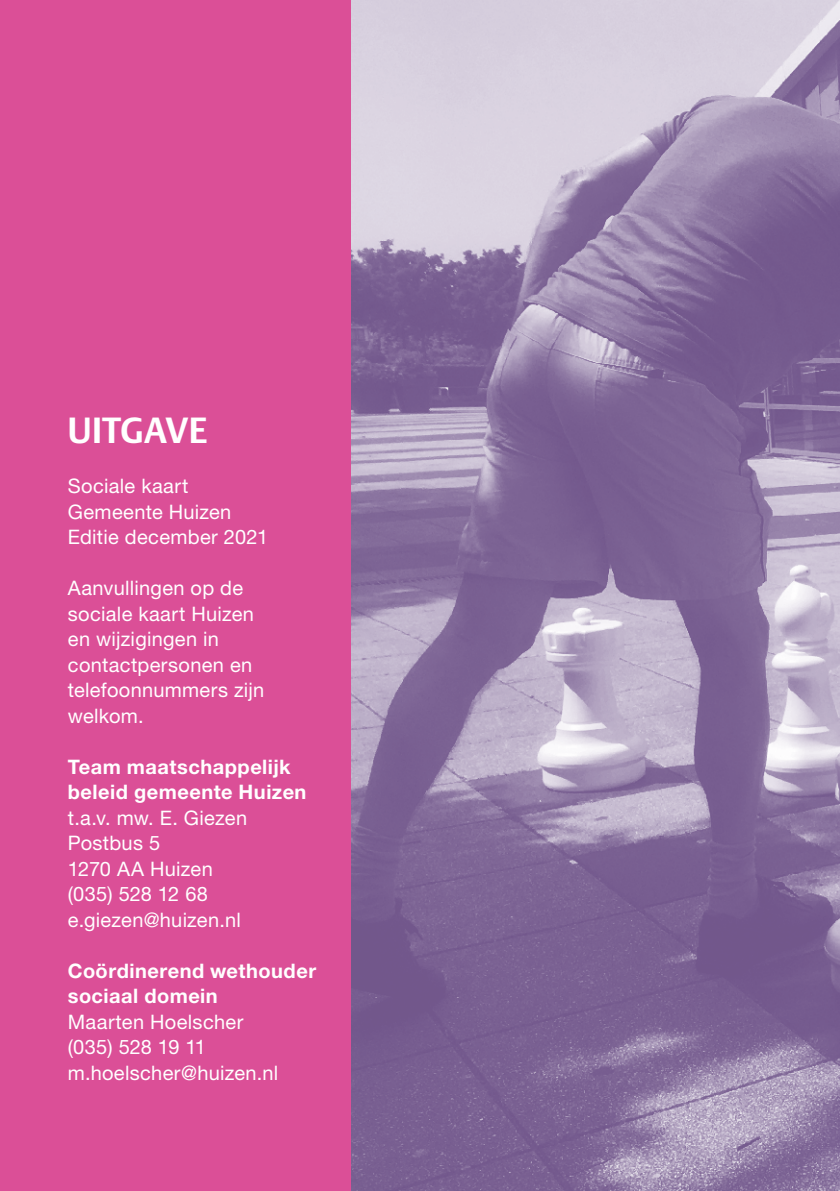
<style>
.page{position:relative;width:840px;height:1191px;background:#fff}
.page>*{position:absolute;margin:0;border:0;box-sizing:border-box;transform-origin:0 0}
.t1{font:700 36px "DTL Argo T";letter-spacing:.005em;color:#fff}
.t2{font:20px/25.6px "Helvetica Neue LT Std";letter-spacing:.015em;color:#fff}
.t3{font:700 20px/25.6px "Helvetica Neue LT Std";letter-spacing:.025em;color:#fff}
</style>
<div class="page">
<div style="left:0;top:0;width:351px;height:1191px;background:#db4f97"></div>
<img style="left:351px;top:0;width:488px;height:1191px">
<h1 class="t1" style="left:68px;top:409px;width:141px">UITGAVE</h1>
<p class="t2" style="left:68px;top:473px;width:202px">Sociale kaart<br>Gemeente Huizen<br>Editie december 2021</p>
<p class="t2" style="left:68px;top:575px;width:198px">Aanvullingen op de sociale kaart Huizen en wijzigingen in contactpersonen en telefoonnummers zijn welkom.</p>
<p class="t3" style="left:68px;top:753px;width:240px">Team maatschappelijk beleid gemeente Huizen</p>
<p class="t2" style="left:68px;top:804px;width:181px">t.a.v. mw. E. Giezen<br>Postbus 5<br>1270 AA Huizen (035) 528 12 68 e.giezen@huizen.nl</p>
<p class="t3" style="left:68px;top:957px;width:250px">Coördinerend wethouder sociaal domein</p>
<p class="t2" style="left:68px;top:1008px;width:212px">Maarten Hoelscher (035) 528 19 11 m.hoelscher@huizen.nl</p>
</div>
